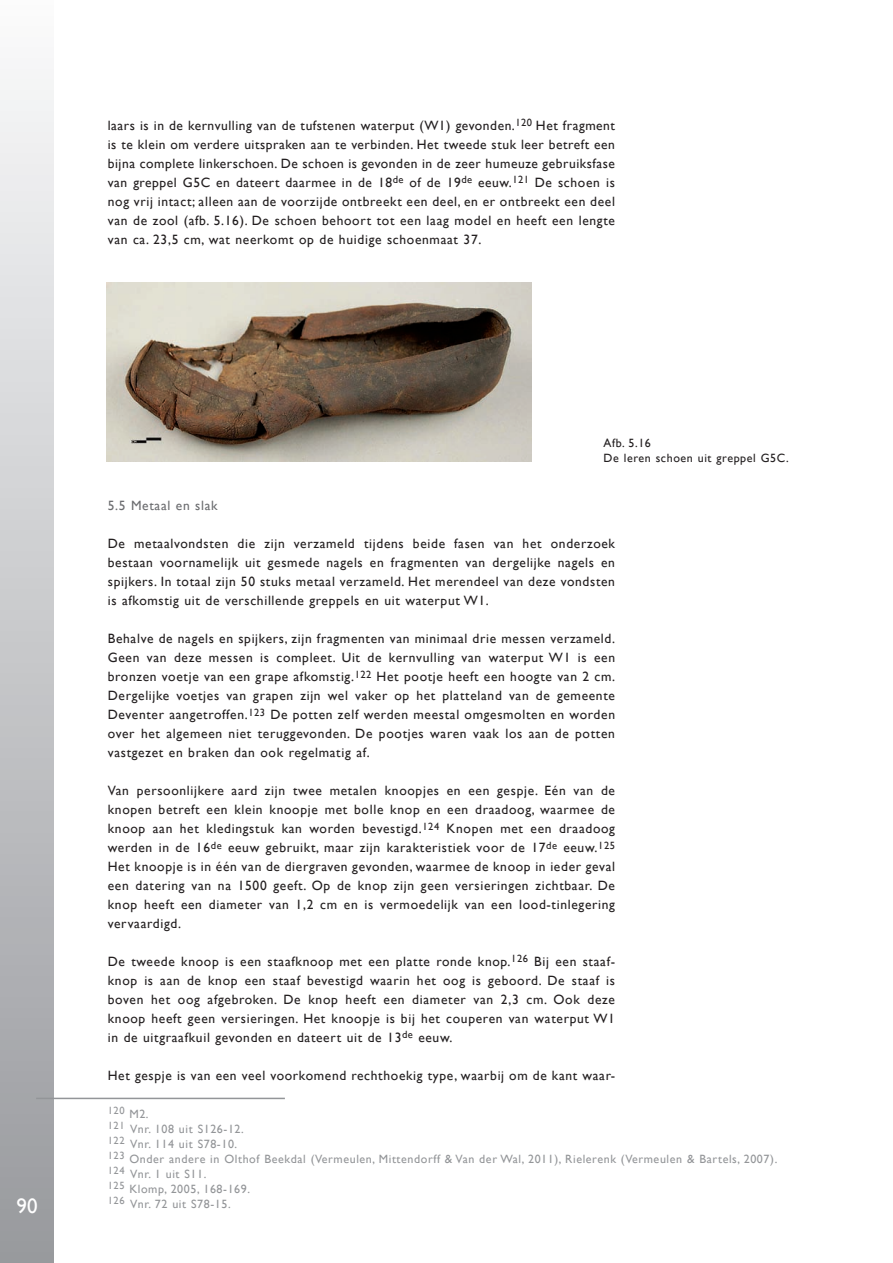
<style>
.page{position:relative;width:893px;height:1263px;background:#fff}
.page>*{position:absolute;margin:0;border:0;box-sizing:border-box;transform-origin:0 0}
.t1{font:21px "Gill Sans";color:#fff}
.t2{font:13.5px/19px "Gill Sans";letter-spacing:.05em;color:#231f20;text-align:justify}
.t3{font:13.5px "Gill Sans";letter-spacing:.05em;color:#6c6d70}
.t4{font:12px/15px "Gill Sans";letter-spacing:.05em;color:#939598}
.t5{font:12px/15px "Gill Sans";letter-spacing:.05em;color:#231f20}
.t6{font:10.5px "Gill Sans";color:#939598}
.s1{font-size:12px}
</style>
<div class="page">
<div style="left:0;top:0;width:53px;height:1263px;background:linear-gradient(to bottom,#fafafb,#97999d)"></div>
<img style="left:106px;top:282px;width:425px;height:180px">
<hr style="left:36px;top:1098px;width:249px;height:1px;background:#939598">
<p class="t2" style="left:108px;top:116px;width:509px">laars is in de kernvulling van de tufstenen waterput (W1) gevonden.<sup>120</sup> Het fragment is te klein om verdere uitspraken aan te verbinden. Het tweede stuk leer betreft een bijna complete linkerschoen. De schoen is gevonden in de zeer humeuze gebruiksfase van greppel G5C en dateert daarmee in de 18<sup>de</sup> of de 19<sup>de</sup> eeuw.<sup>121</sup> De schoen is nog vrij intact; alleen aan de voorzijde ontbreekt een deel, en er ontbreekt een deel van de zool (afb. 5.16). De schoen behoort tot een laag model en heeft een lengte van ca. 23,5 cm, wat neerkomt op de huidige schoenmaat 37.</p>
<p class="t1" style="left:16px;top:1193px;width:22px">90</p>
<p class="t5" style="left:604px;top:435px;width:187px">Afb. 5.16<br>De leren schoen uit greppel G5C.</p>
<p class="t3" style="left:108px;top:498px;width:112px">5.5 Metaal en slak</p>
<p class="t2" style="left:108px;top:534px;width:509px">De metaalvondsten die zijn verzameld tijdens beide fasen van het onderzoek bestaan voornamelijk uit gesmede nagels en fragmenten van dergelijke nagels en spijkers. In totaal zijn 50 stuks metaal verzameld. Het merendeel van deze vondsten is afkomstig uit de verschillende greppels en uit waterput W1.</p>
<p class="t2" style="left:108px;top:629px;width:509px">Behalve de nagels en spijkers, zijn fragmenten van minimaal drie messen verzameld.<br>Geen van deze messen is compleet. Uit de kernvulling van waterput W1 is een bronzen voetje van een grape afkomstig.<sup>122</sup> Het pootje heeft een hoogte van 2 cm.<br>Dergelijke voetjes van grapen zijn wel vaker op het platteland van de gemeente Deventer aangetroffen.<sup>123</sup> De potten zelf werden meestal omgesmolten en worden over het algemeen niet teruggevonden. De pootjes waren vaak los aan de potten vastgezet en braken dan ook regelmatig af.</p>
<p class="t2" style="left:108px;top:781px;width:509px">Van persoonlijkere aard zijn twee metalen knoopjes en een gespje. Eén van de knopen betreft een klein knoopje met bolle knop en een draadoog, waarmee de knoop aan het kledingstuk kan worden bevestigd.<sup>124</sup> knopen met een draadoog werden in de 16<sup>de</sup> eeuw gebruikt, maar zijn karakteristiek voor de 17<sup>de</sup> eeuw.<sup>125<br></sup>Het knoopje is in één van de diergraven gevonden, waarmee de knoop in ieder geval een datering van na 1500 geeft. Op de knop zijn geen versieringen zichtbaar. De knop heeft een diameter van 1,2 cm en is vermoedelijk van een lood-tinlegering vervaardigd.</p>
<p class="t2" style="left:108px;top:952px;width:509px">De tweede knoop is een staafknoop met een platte ronde knop.<sup>126</sup> Bij een staaf&shy;knop is aan de knop een staaf bevestigd waarin het oog is geboord. De staaf is boven het oog afgebroken. De knop heeft een diameter van 2,3 cm. Ook deze knoop heeft geen versieringen. Het knoopje is bij het couperen van waterput W1 in de uitgraafkuil gevonden en dateert uit de 13<sup>de</sup> eeuw.</p>
<p class="t2" style="left:108px;top:1066px;width:509px">Het gespje is van een veel voorkomend rechthoekig type, waarbij om de kant waar-</p>
<p class="t6" style="left:108px;top:1105px;width:42px">120 <span class="s1">M2.</span></p>
<p class="t4" style="left:108px;top:1121px;width:671px"><sup>121</sup> Vnr. 108 uit S126-12.<br><sup>122</sup> Vnr. 114 uit S78-10.<br><sup>123</sup> Onder andere in Olthof Beekdal (Vermeulen, Mittendorff &amp; Van der Wal, 2011), Rielerenk (Vermeulen &amp; Bartels, 2007).<br><sup>124</sup> Vnr. 1 uit S11.<br><sup>125</sup> klomp, 2005, 168-169.<br><sup>126</sup> Vnr. 72 uit S78-15.</p>
</div>
